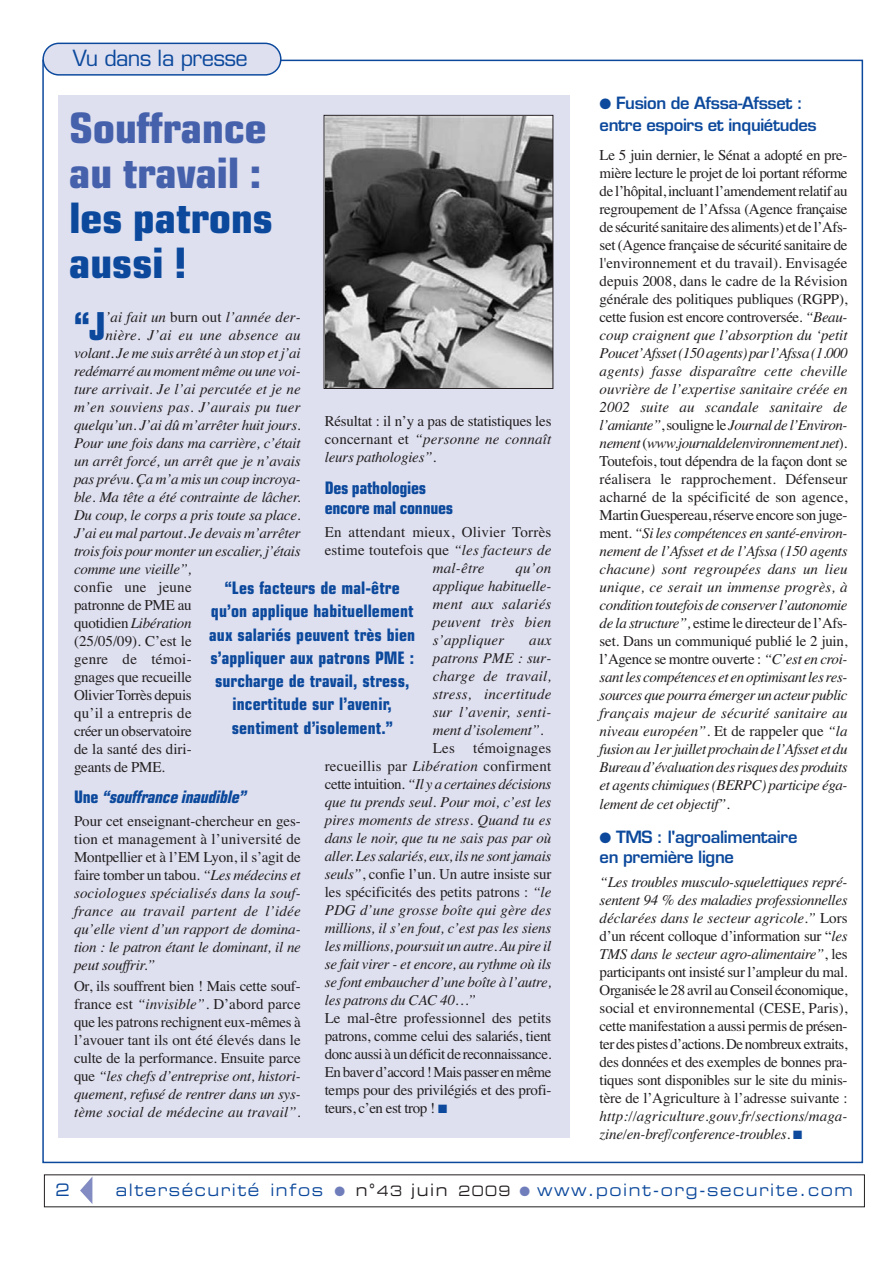
<style>
.page{position:relative;width:893px;height:1263px;background:#fff}
.page>*{position:absolute;margin:0;border:0;box-sizing:border-box;transform-origin:0 0}
.t1{font:700 condensed 42px/45px "Eurostile";letter-spacing:-.01em;color:#4661ab;scale:1.15 1}
.t2{font:700 condensed 42px/45px "Eurostile";letter-spacing:-.01em;color:#0c499c;scale:1.15 1}
.t3{font:700 condensed 38.55px "Eurostile";color:#0c499c}
.t4{font:21.75px "Eurostile";letter-spacing:-.03em;color:#0c499c}
.t5{font:700 condensed 17.25px/23.2px "Eurostile";letter-spacing:.005em;color:#0c499c;text-align:center}
.t6{font:700 condensed 17.25px/20.7px "Eurostile";letter-spacing:-.015em;color:#0c499c}
.t7{font:italic 700 condensed 17.25px "Eurostile";color:#0c499c}
.t8{font:17.1px "Eurostile Extended Two";letter-spacing:.105em;color:#0c499c;scale:.87 1}
.t9{font:600 16.5px/21.8px "Eurostile";letter-spacing:-.02em;color:#0c499c}
.t10{font:italic 15px/18px "Times";letter-spacing:-.015em;color:#231f20;text-align:justify}
.t11{font:15px/18px "Times";letter-spacing:-.01em;color:#231f20;text-align:justify}
.t12{font:italic 15px/18px "Times";letter-spacing:.005em;color:#231f20}
.t13{font:italic 15px "Times";letter-spacing:.015em;color:#231f20}
.t14{font:15px "Times";letter-spacing:.01em;color:#231f20}
.t15{font:15px "Times";letter-spacing:.015em;color:#231f20}
.s1{font-style:normal}
.s2{font-style:italic}
.s3{color:#0c499c}
.s4{color:#6f7dbb}
.s5{color:#231f20}
.s6{font-size:14.25px;color:#231f20}
</style>
<div class="page">
<div style="left:58px;top:95px;width:512px;height:1043px;background:#dee0f0"></div>
<svg style="left:80px;top:1177px;width:12px;height:27px"></svg>
<svg style="left:42px;top:43px;width:240px;height:33px;background:#ccd4e9"></svg>
<img style="left:326px;top:117px;width:225px;height:270px">
<div style="left:324px;top:115px;width:229px;height:274px;border:1px solid #231f20"></div>
<h3 class="t4" style="left:73px;top:50px;width:176px">Vu dans la presse</h3>
<h1 class="t1" style="left:69px;top:109px;width:174px">Souffrance au travail :</h1>
<h1 class="t2" style="left:69px;top:199px;width:179px">les patrons aussi !</h1>
<h2 class="t3" style="left:74px;top:312px;width:33px">“J</h2>
<p class="t12" style="left:106px;top:309px;width:197px">’ai fait un <span class="s1">burn out</span> l’année der-</p>
<p class="t13" style="left:106px;top:329px;width:197px">nière. J’ai eu une absence au</p>
<p class="t10" style="left:74px;top:345px;width:228px">volant. Je me suis arrêté à un stop et j’ai</p>
<p class="t10" style="left:74px;top:363px;width:228px">redémarré au moment même ou une voi-</p>
<p class="t12" style="left:74px;top:381px;width:228px">ture arrivait. Je l’ai percutée et je ne</p>
<p class="t13" style="left:74px;top:401px;width:228px">m’en souviens pas. J’aurais pu tuer</p>
<p class="t10" style="left:74px;top:417px;width:228px">quelqu’un. J’ai dû m’arrêter huit jours.</p>
<p class="t10" style="left:74px;top:435px;width:228px">Pour une fois dans ma carrière, c’était</p>
<p class="t10" style="left:74px;top:453px;width:228px">un arrêt forcé, un arrêt que je n’avais</p>
<p class="t10" style="left:74px;top:471px;width:228px">pas prévu. Ça m’a mis un coup incroya-</p>
<p class="t10" style="left:74px;top:489px;width:228px">ble. Ma tête a été contrainte de lâcher.</p>
<p class="t10" style="left:74px;top:507px;width:228px">Du coup, le corps a pris toute sa place.</p>
<p class="t10" style="left:74px;top:525px;width:228px">J’ai eu mal partout. Je devais m’arrêter</p>
<p class="t10" style="left:74px;top:543px;width:228px">trois fois pour monter un escalier, j’étais</p>
<p class="t10" style="left:74px;top:561px;width:119px">comme une vieille”,</p>
<p class="t11" style="left:74px;top:579px;width:119px">confie une jeune patronne de PME au quotidien <span class="s2">Libération </span>(25/05/09). C’est le genre de témoi&shy;gnages que recueille Olivier Torrès depuis qu’il a entrepris de créer un observatoire de la santé des diri&shy;geants de PME.</p>
<p class="t7" style="left:74px;top:791px;width:176px"><span class="s1">U n e</span> “souffrance inaudible”</p>
<p class="t10" style="left:74px;top:813px;width:228px"><span class="s1">Pour cet enseignant-chercheur en ges&shy;tion et management à l’université de Montpellier et à l’EM Lyon, il s’agit de faire tomber un tabou.</span> “Les médecins et sociologues spécialisés dans la souf&shy;france au travail partent de l’idée qu’elle vient d’un rapport de domina&shy;tion : le patron étant le dominant, il ne peut souffrir.”</p>
<p class="t11" style="left:74px;top:978px;width:228px">Or, ils souffrent bien ! Mais cette souf&shy;france est <span class="s2">“invisible”</span>. D’abord parce que les patrons rechignent eux-mêmes à l’avouer tant ils ont été élevés dans le culte de la performance. Ensuite parce que <span class="s2">“les chefs d’entreprise ont, histori&shy;quement, refusé de rentrer dans un sys&shy;tème social de médecine au travail”.</span></p>
<p class="t11" style="left:325px;top:414px;width:228px">Résultat : il n’y a pas de statistiques les concernant et <span class="s2">“personne ne connaît leurs pathologies”</span>.</p>
<p class="t6" style="left:325px;top:479px;width:130px">Des pathologies encore mal connues</p>
<p class="t15" style="left:325px;top:527px;width:228px">En attendant mieux, Olivier Torrès</p>
<p class="t14" style="left:325px;top:545px;width:228px">estime toutefois que <span class="s2">“les facteurs de</span></p>
<p class="t10" style="left:433px;top:560px;width:53px">mal-être</p>
<p class="t10" style="left:433px;top:560px;width:120px;text-indent:83px">qu’on applique habituelle&shy;ment aux salariés peuvent très bien s’appliquer</p>
<p class="t5" style="left:209px;top:578px;width:208px">“Les facteurs de mal-être qu’on applique habituellement aux salariés peuvent très bien s’appliquer aux patrons PME : surcharge de travail, stress, incertitude sur l’avenir, sentiment d’isolement.”</p>
<p class="t10" style="left:433px;top:632px;width:120px;text-indent:96px">aux patrons PME : sur&shy;charge de travail, stress, incertitude sur l’avenir, senti&shy;ment d’isolement”.</p>
<p class="t10" style="left:325px;top:740px;width:228px;text-indent:108px"><span class="s1">Les témoignages recueillis par</span> Libération <span class="s1">confirment cette intuition.</span> “Il y a certaines décisions que tu prends seul. Pour moi, c’est les pires moments de stress. Quand tu es dans le noir, que tu ne sais pas par où aller. Les salariés, eux, ils ne sont jamais seuls”<span class="s1">, confie l’un. Un autre insiste sur les spécificités des petits patrons :</span> “le PDG d’une grosse boîte qui gère des millions, il s’en fout, c’est pas les siens les millions, poursuit un autre. Au pire il se fait virer - et encore, au rythme où ils se font embaucher d’une boîte à l’autre, les patrons du CAC 40…”</p>
<p class="t11" style="left:325px;top:1010px;width:228px">Le mal-être professionnel des petits patrons, comme celui des salariés, tient donc aussi à un déficit de reconnaissance.<br>En baver d’accord ! Mais passer en même temps pour des privilégiés et des profi&shy;teurs, c’en est trop ! <span class="s3">■</span></p>
<p class="t9" style="left:600px;top:94px;width:219px">● Fusion de Afssa-Afsset : entre espoirs et inquiétudes</p>
<p class="t10" style="left:600px;top:147px;width:249px"><span class="s1">Le 5 juin dernier, le Sénat a adopté en pre&shy;mière lecture le projet de loi portant réforme de l’hôpital, incluant l’amendement relatif au regroupement de l’Afssa (Agence française de sécurité sanitaire des aliments) et de l’Afs&shy;set (Agence française de sécurité sanitaire de l'environnement et du travail). Envisagée depuis 2008, dans le cadre de la Révision générale des politiques publiques (RGPP), cette fusion est encore controversée.</span> “Beau&shy;coup craignent que l’absorption du ‘petit Poucet’Afsset (150 agents) par l’Afssa (1.000 agents) fasse disparaître cette cheville ouvrière de l’expertise sanitaire créée en 2002 suite au scandale sanitaire de l’amiante”<span class="s1">, souligne le</span> Journal de l’Environ&shy;nement<span class="s1">(</span>www.journaldelenvironnement.net<span class="s1">).<br>Toutefois, tout dépendra de la façon dont se réalisera le rapprochement. Défenseur acharné de la spécificité de son agence, Martin Guespereau, réserve encore son juge&shy;ment.</span> “Si les compétences en santé-environ&shy;nement de l’Afsset et de l’Afssa (150 agents chacune) sont regroupées dans un lieu unique, ce serait un immense progrès, à condition toutefois de conserver l’autonomie de la structure”, <span class="s1">estime le directeur de l’Afs&shy;set. Dans un communiqué publié le 2 juin, l’Agence se montre ouverte :</span> “C’est en croi&shy;sant les compétences et en optimisant les res&shy;sources que pourra émerger un acteur public français majeur de sécurité sanitaire au niveau européen”<span class="s1">. Et de rappeler que</span> “la fusion au 1er juillet prochain de l’Afsset et du Bureau d’évaluation des risques des produits et agents chimiques (BERPC) participe éga&shy;lement de cet objectif”<span class="s1">.</span></p>
<p class="t9" style="left:600px;top:829px;width:199px;line-height:19.5px">● TMS : l'agroalimentaire en première ligne</p>
<p class="t11" style="left:600px;top:874px;width:249px"><span class="s2">“Les troubles musculo-squelettiques repré&shy;sentent 94 % des maladies professionnelles déclarées dans le secteur agricole.”</span> Lors d’un récent colloque d’information sur “<span class="s2">les TMS dans le secteur agro-alimentaire”</span>, les participants ont insisté sur l’ampleur du mal.<br>Organisée le 28 avril au Conseil économique, social et environnemental (CESE, Paris), cette manifestation a aussi permis de présen&shy;ter des pistes d’actions. De nombreux extraits, des données et des exemples de bonnes pra&shy;tiques sont disponibles sur le site du minis&shy;tère de l’Agriculture à l’adresse suivante :</p>
<p class="t12" style="left:600px;top:1108px;width:249px">http://agriculture.gouv.fr/sections/maga&shy;zine/en-bref/conference-troubles. <span class="s3">■</span></p>
<p class="t8" style="left:55px;top:1183px;width:18px">2</p>
<p class="t8" style="left:116px;top:1183px;width:848px">altersécurité infos <span class="s4">●</span> <span class="s5">n°</span><span class="s6">43</span> <span class="s5">juin</span> <span class="s6">2009</span> <span class="s4">●</span> www.point-org-securite.com</p>
</div>
